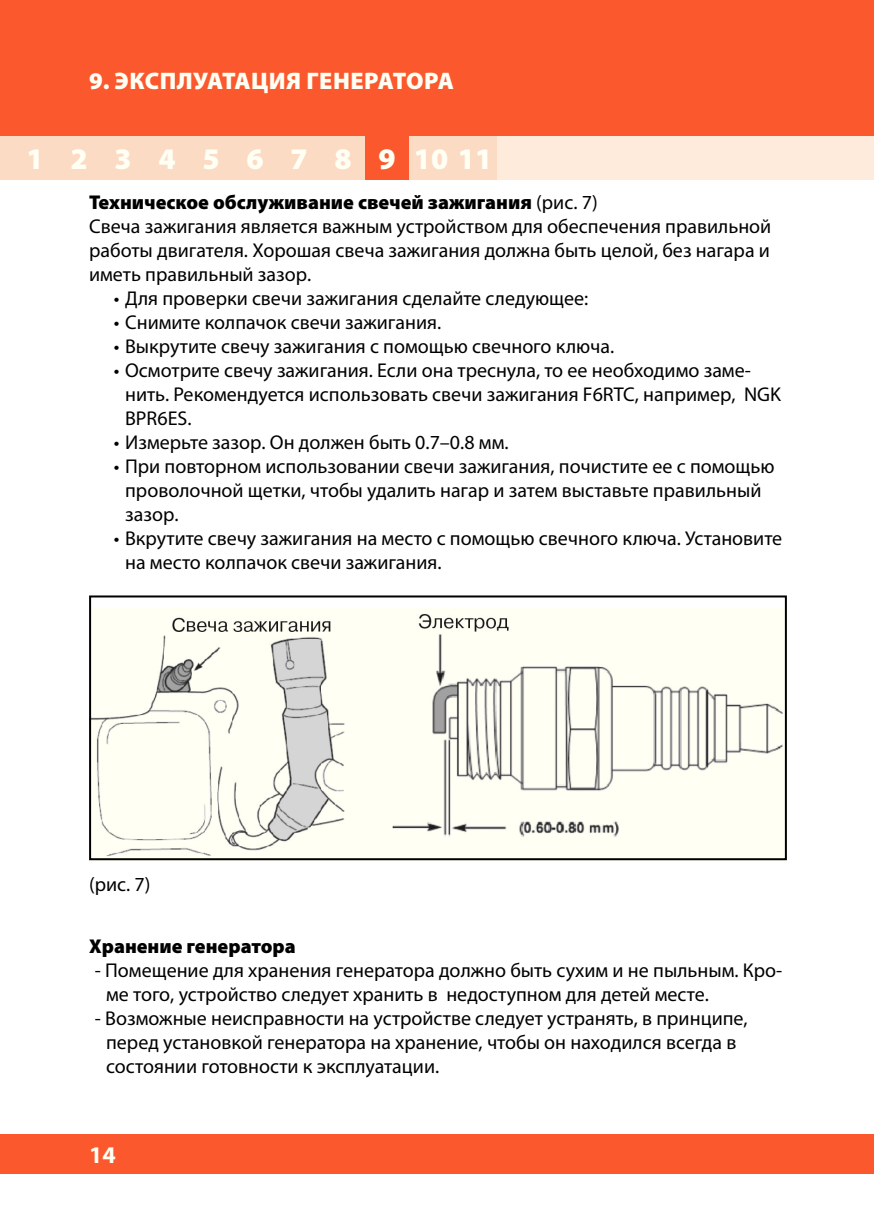
<style>
.page{position:relative;width:874px;height:1225px;background:#fff}
.page>*{position:absolute;margin:0;border:0;box-sizing:border-box;transform-origin:0 0}
.t1{font:900 30px "Myriad Pro";letter-spacing:.89em;color:#fffff4}
.t2{font:900 24px "Myriad Pro";letter-spacing:.02em;color:#fffff4}
.t3{font:700 24px "Myriad Pro";color:#fffff4}
.t4{font:20px/24px "Myriad Pro";color:#000}
.t5{font:900 20px "Myriad Pro";color:#000}
.s1{font-weight:900}
</style>
<div class="page">
<div style="left:0;top:0;width:873px;height:136px;background:#fc582d"></div>
<div style="left:0;top:1134px;width:873px;height:40px;background:#fc582d"></div>
<img style="left:92px;top:609px;width:691px;height:248px">
<div style="left:89px;top:595px;width:697px;height:265px;border:2px solid #000"></div>
<div style="left:365px;top:136px;width:508px;height:44px;background:#feebdb"></div>
<div style="left:0;top:136px;width:57px;height:44px;background:#fcdbc5"></div>
<div style="left:57px;top:136px;width:44px;height:44px;background:#fcdbc5"></div>
<div style="left:101px;top:136px;width:44px;height:44px;background:#fcdbc5"></div>
<div style="left:145px;top:136px;width:44px;height:44px;background:#fcdbc5"></div>
<div style="left:189px;top:136px;width:44px;height:44px;background:#fcdbc5"></div>
<div style="left:233px;top:136px;width:44px;height:44px;background:#fcdbc5"></div>
<div style="left:277px;top:136px;width:44px;height:44px;background:#fcdbc5"></div>
<div style="left:321px;top:136px;width:44px;height:44px;background:#fcdbc5"></div>
<div style="left:365px;top:136px;width:44px;height:44px;background:#fc582d"></div>
<div style="left:409px;top:136px;width:44px;height:44px;background:#fcdbc5"></div>
<div style="left:453px;top:136px;width:43px;height:44px;background:#fcdbc5"></div>
<p class="t2" style="left:89px;top:69px;width:366px">9. ЭКСПЛУАТАЦИЯ ГЕНЕРАТОРА</p>
<h1 class="t1" style="left:27px;top:144px;width:467px">1234567891011</h1>
<p class="t4" style="left:89px;top:191px;width:683px"><span class="s1">Техническое обслуживание свечей зажигания</span> (рис. 7)<br>Свеча зажигания является важным устройством для обеспечения правильной работы двигателя. Хорошая свеча зажигания должна быть целой, без нагара и иметь правильный зазор.</p>
<p class="t4" style="left:114px;top:287px;width:476px">• Для проверки свечи зажигания сделайте следующее:</p>
<p class="t4" style="left:114px;top:311px;width:329px">• Снимите колпачок свечи зажигания.</p>
<p class="t4" style="left:114px;top:335px;width:501px">• Выкрутите свечу зажигания с помощью свечного ключа.</p>
<p class="t4" style="left:125px;top:359px;width:657px;text-indent:-11px">• Осмотрите свечу зажигания. Если она треснула, то ее необходимо заме&shy;нить. Рекомендуется использовать свечи зажигания F6RTC, например, NGK<br>BPR6ES.</p>
<p class="t4" style="left:114px;top:431px;width:396px">• Измерьте зазор. Он должен быть 0.7–0.8 мм.</p>
<p class="t4" style="left:125px;top:455px;width:650px;text-indent:-11px">• При повторном использовании свечи зажигания, почистите ее с помощью проволочной щетки, чтобы удалить нагар и затем выставьте правильный зазор.</p>
<p class="t4" style="left:125px;top:527px;width:658px;text-indent:-11px">• Вкрутите свечу зажигания на место с помощью свечного ключа. Установите на место колпачок свечи зажигания.</p>
<p class="t4" style="left:89px;top:873px;width:63px">(рис. 7)</p>
<p class="t5" style="left:89px;top:936px;width:208px">Хранение генератора</p>
<p class="t4" style="left:106px;top:959px;width:677px;text-indent:-11px">- Помещение для хранения генератора должно быть сухим и не пыльным. Кро&shy;ме того, устройство следует хранить в недоступном для детей месте.</p>
<p class="t4" style="left:106px;top:1007px;width:642px;text-indent:-11px">- Возможные неисправности на устройстве следует устранять, в принципе, перед установкой генератора на хранение, чтобы он находился всегда в состоянии готовности к эксплуатации.</p>
<p class="t3" style="left:89px;top:1146px;width:28px">14</p>
</div>
